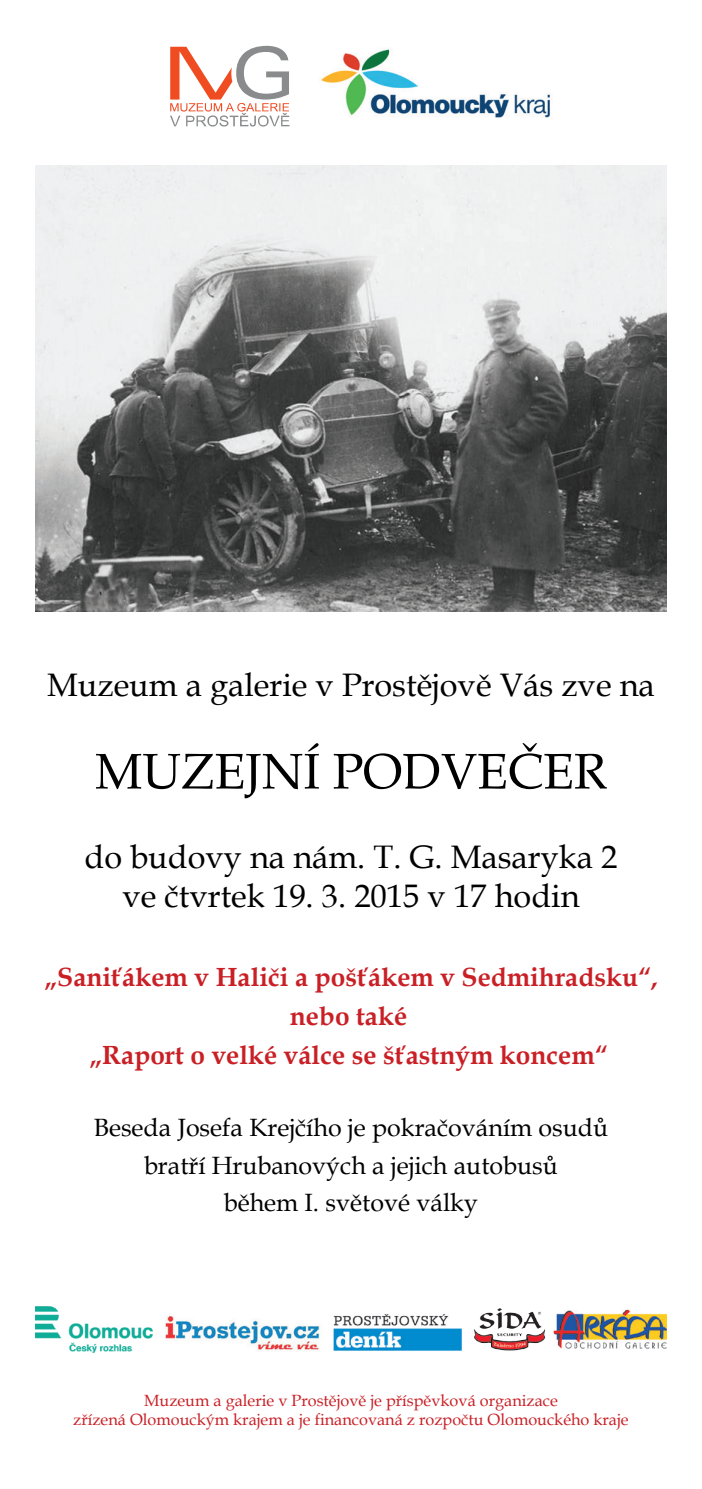
<style>
.page{position:relative;width:702px;height:1489px;background:#fff}
.page>*{position:absolute;margin:0;border:0;box-sizing:border-box;transform-origin:0 0}
.t1{font:50px "Book Antiqua";color:#000001}
.t2{font:32.5px/39px "Book Antiqua";color:#000001;text-align:center}
.t3{font:700 26.25px/39px "Book Antiqua";color:#c92026;text-align:center}
.t4{font:25px/37.5px "Book Antiqua";color:#000001;text-align:center}
.t5{font:16.25px/19.5px "Book Antiqua";color:#c92026;text-align:center}
</style>
<div class="page">
<img style="left:35px;top:1306px;width:631px;height:47px">
<svg style="left:170px;top:46px;width:119px;height:80px"></svg>
<img style="left:320px;top:49px;width:230px;height:69px">
<img style="left:35px;top:166px;width:631px;height:445px">
<h2 class="t2" style="left:47px;top:664px;width:609px">Muzeum a galerie v Prostějově Vás zve na</h2>
<h1 class="t1" style="left:95px;top:736px;width:513px">MUZEJNÍ PODVEČER</h1>
<h2 class="t2" style="left:84px;top:836px;width:534px">do budovy na nám. T. G. Masaryka 2 ve čtvrtek 19. 3. 2015 v 17 hodin</h2>
<h3 class="t3" style="left:44px;top:957px;width:615px">„Saniťákem v Haliči a pošťákem v Sedmihradsku“, nebo také<br>„Raport o velké válce se šťastným koncem“</h3>
<h3 class="t4" style="left:94px;top:1108px;width:516px">Beseda Josefa Krejčího je pokračováním osudů bratří Hrubanových a jejich autobusů<br>během I. světové války</h3>
<p class="t5" style="left:73px;top:1389px;width:557px">Muzeum a galerie v Prostějově je příspěvková organizace<br>zřízená Olomouckým krajem a je financovaná z rozpočtu Olomouckého kraje</p>
</div>
